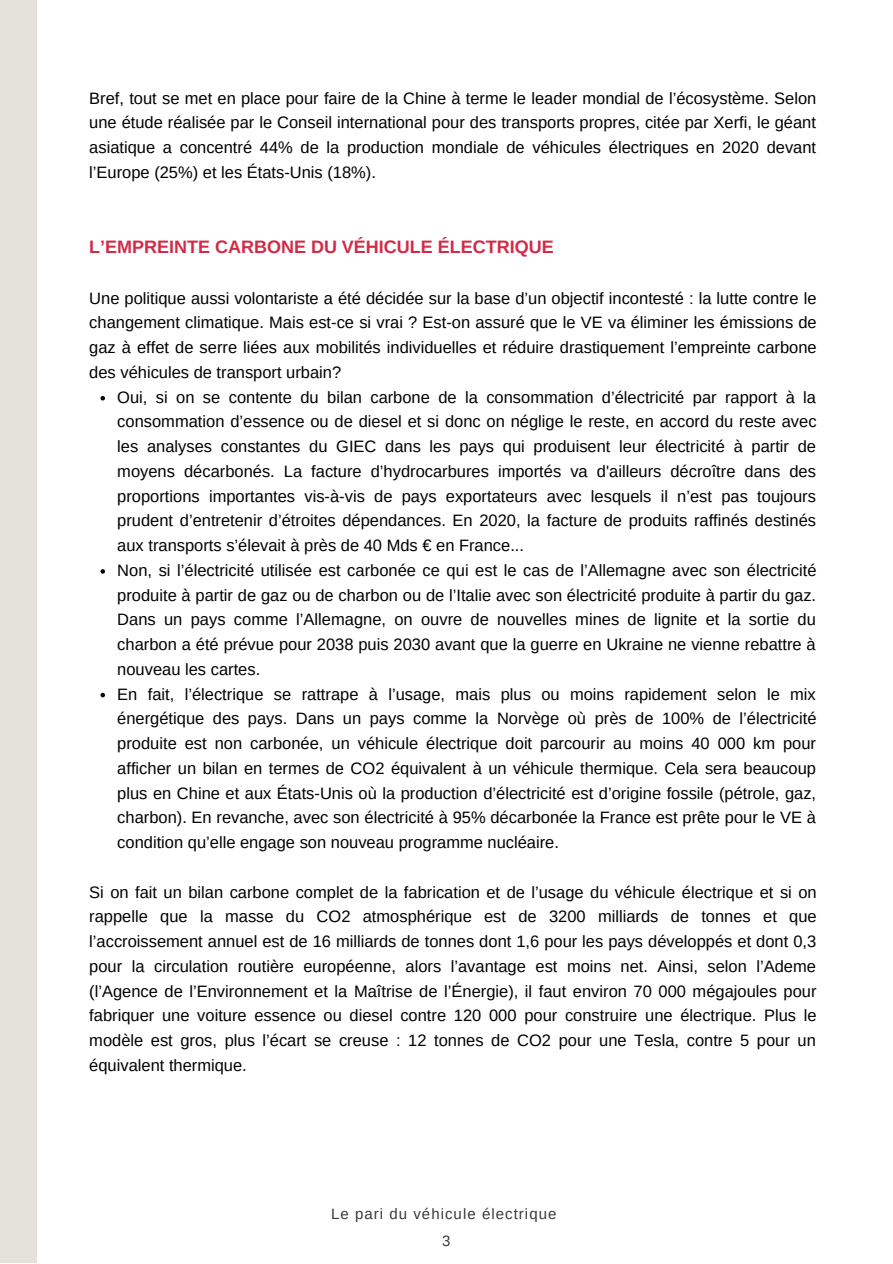
<style>
.page{position:relative;width:893px;height:1264px;background:#fff}
.page>*{position:absolute;margin:0;border:0;box-sizing:border-box;transform-origin:0 0}
.t1{font:700 18px "Arimo";color:#d12b47}
.t2{font:16.5px/24.8px "Arimo";color:#000;text-align:justify}
.t3{font:15px "Arimo";letter-spacing:.07em;color:#393939}
</style>
<div class="page">
<div style="left:0;top:0;width:36px;height:1262px;background:#e4e2da"></div>
<svg style="left:100px;top:396px;width:5px;height:4px"></svg>
<svg style="left:100px;top:569px;width:5px;height:4px"></svg>
<svg style="left:100px;top:693px;width:5px;height:4px"></svg>
<p class="t2" style="left:89px;top:85px;width:728px">Bref, tout se met en place pour faire de la Chine à terme le leader mondial de l’écosystème. Selon une étude réalisée par le Conseil international pour des transports propres, citée par Xerfi, le géant asiatique a concentré 44% de la production mondiale de véhicules électriques en 2020 devant l’Europe (25%) et les États-Unis (18%).</p>
<p class="t1" style="left:89px;top:237px;width:466px">L’EMPREINTE CARBONE DU VÉHICULE ÉLECTRIQUE</p>
<p class="t2" style="left:89px;top:286px;width:729px">Une politique aussi volontariste a été décidée sur la base d’un objectif incontesté : la lutte contre le changement climatique. Mais est-ce si vrai ? Est-on assuré que le VE va éliminer les émissions de gaz à effet de serre liées aux mobilités individuelles et réduire drastiquement l’empreinte carbone des véhicules de transport urbain?</p>
<p class="t2" style="left:117px;top:384px;width:700px;text-align:left">Oui, si on se contente du bilan carbone de la consommation d’électricité par rapport à la consommation d’essence ou de diesel et si donc on néglige le reste, en accord du reste avec les analyses constantes du GIEC dans les pays qui produisent leur électricité à partir de moyens décarbonés. La facture d’hydrocarbures importés va d'ailleurs décroître dans des proportions importantes vis-à-vis de pays exportateurs avec lesquels il n’est pas toujours prudent d’entretenir d’étroites dépendances. En 2020, la facture de produits raffinés destinés aux transports s’élevait à près de 40 Mds € en France...<br>Non, si l’électricité utilisée est carbonée ce qui est le cas de l’Allemagne avec son électricité produite à partir de gaz ou de charbon ou de l’Italie avec son électricité produite à partir du gaz.<br>Dans un pays comme l’Allemagne, on ouvre de nouvelles mines de lignite et la sortie du charbon a été prévue pour 2038 puis 2030 avant que la guerre en Ukraine ne vienne rebattre à nouveau les cartes.<br>En fait, l’électrique se rattrape à l’usage, mais plus ou moins rapidement selon le mix énergétique des pays. Dans un pays comme la Norvège où près de 100% de l’électricité produite est non carbonée, un véhicule électrique doit parcourir au moins 40 000 km pour afficher un bilan en termes de CO2 équivalent à un véhicule thermique. Cela sera beaucoup plus en Chine et aux États-Unis où la production d’électricité est d’origine fossile (pétrole, gaz, charbon). En revanche, avec son électricité à 95% décarbonée la France est prête pour le VE à condition qu’elle engage son nouveau programme nucléaire.</p>
<p class="t2" style="left:89px;top:879px;width:729px">Si on fait un bilan carbone complet de la fabrication et de l’usage du véhicule électrique et si on rappelle que la masse du CO2 atmosphérique est de 3200 milliards de tonnes et que l’accroissement annuel est de 16 milliards de tonnes dont 1,6 pour les pays développés et dont 0,3 pour la circulation routière européenne, alors l’avantage est moins net. Ainsi, selon l’Ademe (l’Agence de l’Environnement et la Maîtrise de l’Énergie), il faut environ 70 000 mégajoules pour fabriquer une voiture essence ou diesel contre 120 000 pour construire une électrique. Plus le modèle est gros, plus l’écart se creuse : 12 tonnes de CO2 pour une Tesla, contre 5 pour un équivalent thermique.</p>
<p class="t3" style="left:331px;top:1205px;width:227px">Le pari du véhicule électrique</p>
<p class="t3" style="left:442px;top:1232px;width:10px">3</p>
</div>
